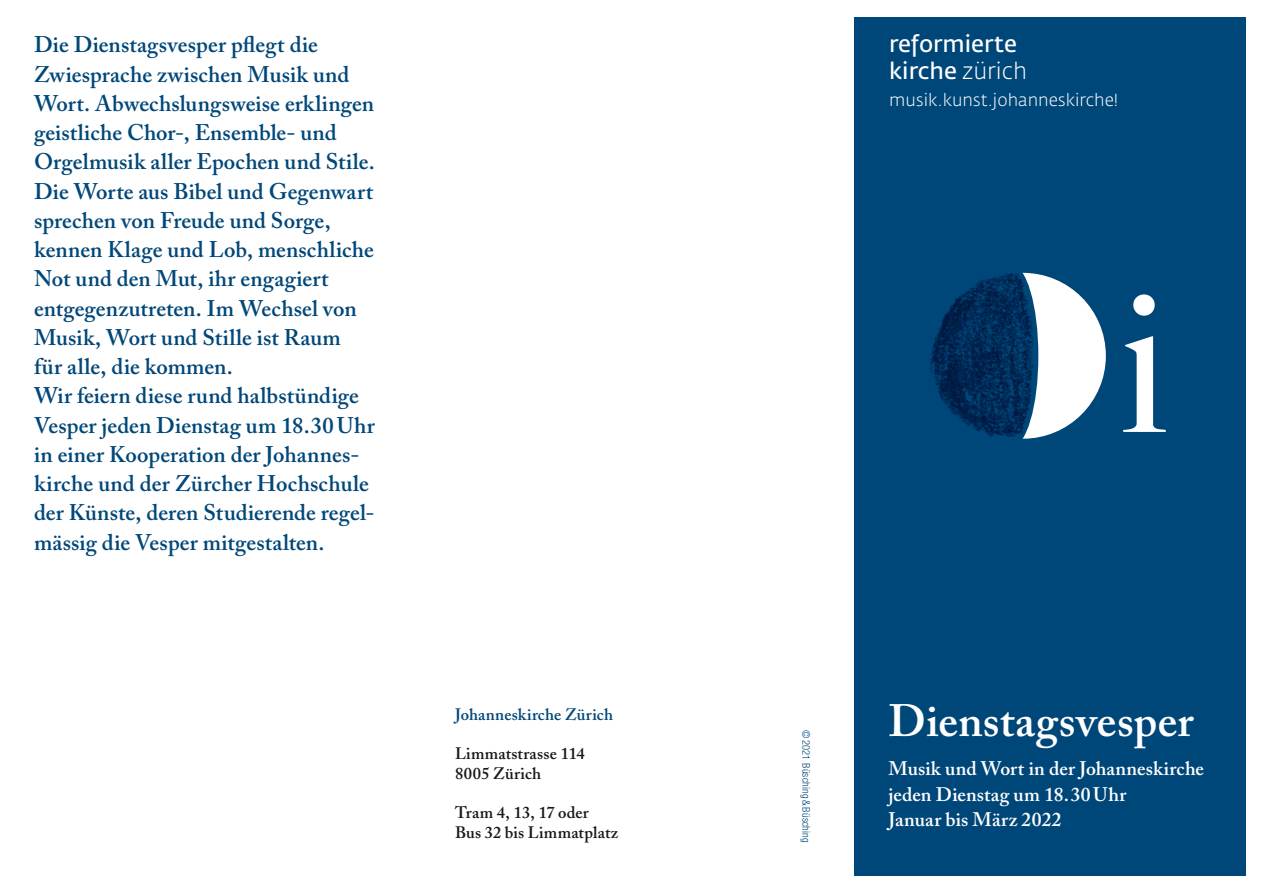
<style>
.page{position:relative;width:1263px;height:893px;background:#fff}
.page>*{position:absolute;margin:0;border:0;box-sizing:border-box;transform-origin:0 0}
.t1{font:500 198px "Big Caslon";color:#fff}
.t2{font:600 45px "Adobe Caslon Pro";letter-spacing:.005em;color:#fff}
.t3{font:23.1px/26.8px "Fedra Sans Std";color:#fff}
.t4{font:600 22.5px/29.2px "Adobe Caslon Pro";letter-spacing:.005em;color:#004779}
.t5{font:600 19.5px/25.5px "Adobe Caslon Pro";letter-spacing:.01em;color:#fff}
.t6{font:300 17.25px "Fedra Sans Std";color:#fff}
.t7{font:600 16.5px/19.8px "Adobe Caslon";letter-spacing:.01em;color:#1a171c}
.t8{font:600 16.5px "Adobe Caslon Pro";letter-spacing:.01em;color:#004779}
.t9{font:300 condensed 10.5px "Helvetica Neue";letter-spacing:.015em;color:#004779}
.s1{font-weight:300}
</style>
<div class="page">
<div style="left:855px;top:17px;width:391px;height:859px;background:#004779"></div>
<div style="left:940px;top:273px;width:166px;height:166px;background:#fff;border-radius:50%"></div>
<img style="left:929px;top:272px;width:146px;height:167px">
<p class="t4" style="left:34px;top:30px;width:342px">Die Dienstagsvesper pflegt die Zwiesprache zwischen Musik und Wort. Abwechslungsweise erklingen geistliche Chor-, Ensemble- und Orgelmusik aller Epochen und Stile.<br>Die Worte aus Bibel und Gegenwart sprechen von Freude und Sorge, kennen Klage und Lob, menschliche Not und den Mut, ihr engagiert entgegenzutreten. Im Wechsel von Musik, Wort und Stille ist Raum<br>für alle, die kommen.<br>Wir feiern diese rund halbstündige Vesper jeden Dienstag um 18.30Uhr in einer Kooperation der Johannes&shy;kirche und der Zürcher Hochschule der Künste, deren Studierende regel&shy;mässig die Vesper mitgestalten.</p>
<p class="t8" style="left:455px;top:704px;width:160px">Johanneskirche Zürich</p>
<p class="t7" style="left:455px;top:743px;width:131px">Limmatstrasse 114<br>8005 Zürich</p>
<p class="t7" style="left:455px;top:803px;width:165px">Tram 4, 13, 17 oder<br>Bus 32 bis Limmatplatz</p>
<p class="t3" style="left:889px;top:30px;width:139px">reformierte kirche <span class="s1">zürich</span></p>
<p class="t6" style="left:889px;top:89px;width:231px">musik.kunst.johanneskirche!</p>
<h1 class="t1" style="left:1119px;top:199px;width:52px">i</h1>
<p class="t9" style="left:812px;top:730px;width:114px;rotate:90deg">© 2021 Büsching &amp; Büsching</p>
<h2 class="t2" style="left:888px;top:695px;width:307px">Dienstagsvesper</h2>
<p class="t5" style="left:888px;top:756px;width:317px">Musik und Wort in der Johanneskirche jeden Dienstag um 18.30Uhr<br>Januar bis März 2022</p>
</div>
